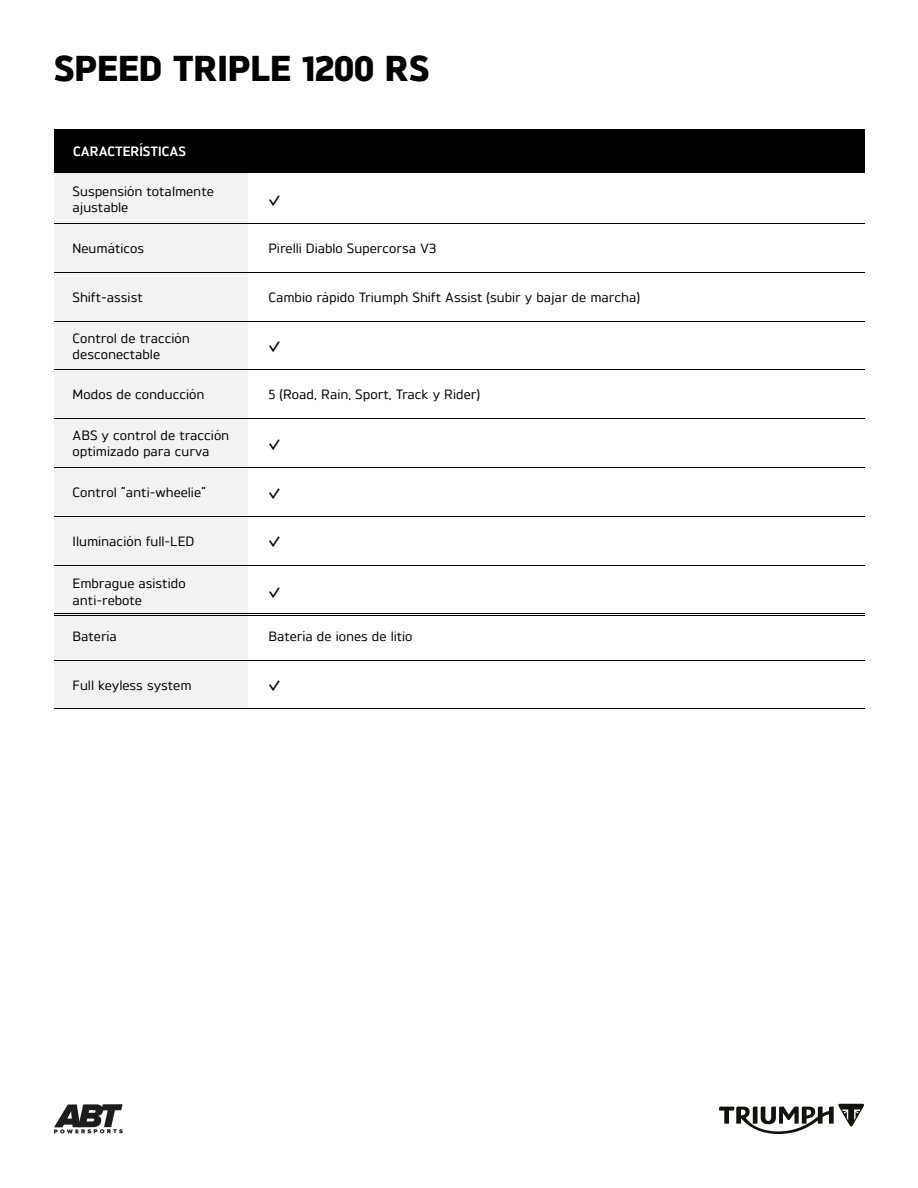
<style>
.page{position:relative;width:918px;height:1188px;background:#fff}
.page>*{position:absolute;margin:0;border:0;box-sizing:border-box;transform-origin:0 0}
.t1{font:800 36px "Triumph Brokman";letter-spacing:.01em;color:#000}
.t2{font:500 13.5px/16.2px "Triumph Brokman";color:#000}
.t3{font:700 13.5px "Triumph Brokman";color:#fff}
.t4{font:italic 700 13.5px "Supreme LL";color:#000}
</style>
<div class="page">
<svg style="left:54px;top:1104px;width:69px;height:30px"></svg>
<svg style="left:719px;top:1104px;width:145px;height:30px"></svg>
<div style="left:54px;top:129px;width:810px;height:44px;background:#000"></div>
<div style="left:54px;top:173px;width:194px;height:536px;background:#f2f2f2"></div>
<hr style="left:54px;top:223px;width:810px;height:1px;background:#000">
<hr style="left:54px;top:272px;width:810px;height:1px;background:#000">
<hr style="left:54px;top:321px;width:810px;height:1px;background:#000">
<hr style="left:54px;top:370px;width:810px;height:1px;background:#000">
<hr style="left:54px;top:419px;width:810px;height:1px;background:#000">
<hr style="left:54px;top:660px;width:810px;height:1px;background:#000">
<hr style="left:54px;top:709px;width:810px;height:1px;background:#000">
<hr style="left:54px;top:467px;width:810px;height:1px;background:#000">
<hr style="left:54px;top:516px;width:810px;height:1px;background:#000">
<hr style="left:54px;top:565px;width:810px;height:1px;background:#000">
<hr style="left:54px;top:614px;width:810px;height:1px;background:#000">
<hr style="left:54px;top:616px;width:810px;height:1px;background:#000">
<h1 class="t1" style="left:54px;top:48px;width:377px">SPEED TRIPLE 1200 RS</h1>
<p class="t3" style="left:73px;top:143px;width:114px">CARACTERÍSTICAS</p>
<p class="t2" style="left:73px;top:183px;width:143px">Suspensión totalmente ajustable</p>
<p class="t4" style="left:269px;top:194px;width:12px">✓</p>
<p class="t2" style="left:73px;top:240px;width:73px">Neumáticos</p>
<p class="t2" style="left:269px;top:240px;width:169px">Pirelli Diablo Supercorsa V3</p>
<p class="t2" style="left:73px;top:289px;width:72px">Shift-assist</p>
<p class="t2" style="left:269px;top:289px;width:373px">Cambio rápido Triumph Shift Assist (subir y bajar de marcha)</p>
<p class="t2" style="left:73px;top:330px;width:119px">Control de tracción desconectable</p>
<p class="t4" style="left:269px;top:340px;width:12px">✓</p>
<p class="t2" style="left:73px;top:386px;width:134px">Modos de conducción</p>
<p class="t2" style="left:269px;top:386px;width:213px">5 (Road, Rain, Sport, Track y Rider)</p>
<p class="t2" style="left:73px;top:427px;width:158px">ABS y control de tracción optimizado para curva</p>
<p class="t4" style="left:269px;top:437px;width:12px">✓</p>
<p class="t2" style="left:73px;top:484px;width:135px">Control “anti-wheelie”</p>
<p class="t4" style="left:269px;top:486px;width:12px">✓</p>
<p class="t2" style="left:73px;top:533px;width:123px">Iluminación full-LED</p>
<p class="t4" style="left:269px;top:535px;width:12px">✓</p>
<p class="t2" style="left:73px;top:575px;width:115px">Embrague asistido anti-rebote</p>
<p class="t4" style="left:269px;top:586px;width:12px">✓</p>
<p class="t2" style="left:73px;top:628px;width:46px">Batería</p>
<p class="t2" style="left:269px;top:628px;width:146px">Batería de iones de litio</p>
<p class="t2" style="left:73px;top:677px;width:120px">Full keyless system</p>
<p class="t4" style="left:269px;top:679px;width:12px">✓</p>
</div>
